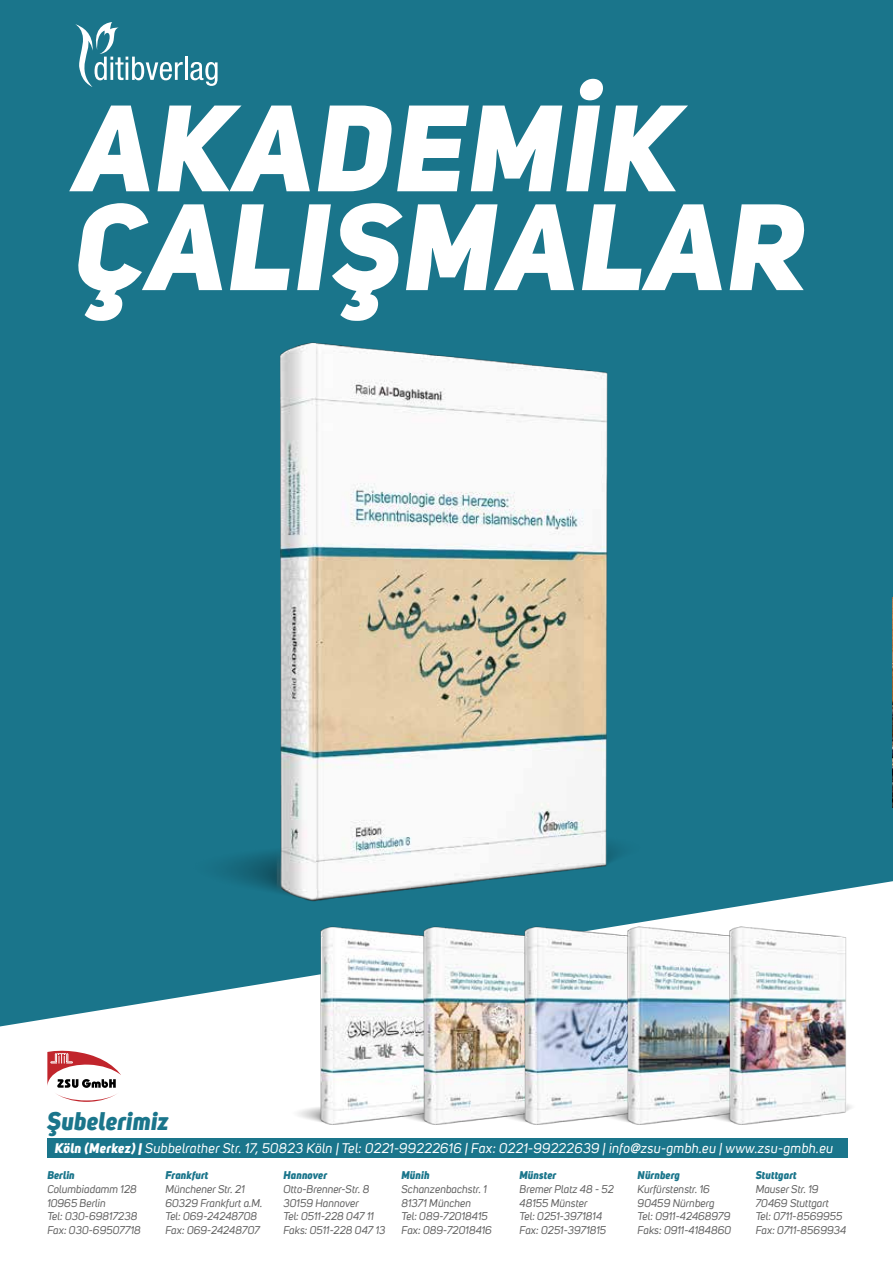
<style>
.page{position:relative;width:893px;height:1263px;background:#fff}
.page>*{position:absolute;margin:0;border:0;box-sizing:border-box;transform-origin:0 0}
.t1{font:italic 800 121.05px/98.9px "Uni Sans";letter-spacing:.02em;color:#fff}
.t2{font:italic 800 24.9px "Uni Sans";color:#1a758b}
.t3{font:italic 13.65px "Uni Sans";letter-spacing:.02em;color:#fff}
.t4{font:italic 10.95px/13.6px "Uni Sans";color:#636363}
.t5{font:italic 800 10.95px "Uni Sans";color:#1a758b}
.s1{font-weight:800}
</style>
<div class="page">
<div style="left:0;top:0;width:893px;height:1026px;background:#1a758b"></div>
<svg style="left:47px;top:1051px;width:74px;height:51px"></svg>
<div style="left:47px;top:1138px;width:800px;height:20px;background:#1a758b"></div>
<img style="left:170px;top:302px;width:480px;height:642px">
<img style="left:282px;top:912px;width:102px;height:213px">
<img style="left:384px;top:912px;width:102px;height:213px">
<img style="left:486px;top:912px;width:103px;height:213px">
<img style="left:589px;top:912px;width:102px;height:213px">
<img style="left:691px;top:912px;width:169px;height:228px">
<hr style="left:185px;top:57px;width:2px;height:23px;background:#fff">
<svg style="left:190px;top:62px;width:28px;height:24px"></svg>
<svg style="left:75px;top:22px;width:108px;height:65px"></svg>
<hr style="left:892px;top:1124px;width:1px;height:139px;background:#3d647a">
<img style="left:892px;top:597px;width:1px;height:210px">
<h1 class="t1" style="left:75px;top:99px;width:732px">AKADEMİK<br>ÇALIŞMALAR</h1>
<h2 class="t2" style="left:47px;top:1106px;width:123px">Şubelerimiz</h2>
<p class="t5" style="left:47px;top:1168px;width:29px">Berlin</p>
<p class="t4" style="left:47px;top:1182px;width:95px">Columbiadamm 128<br>10965 Berlin<br>Tel: 030-69817238<br>Fax: 030-69507718</p>
<p class="t3" style="left:55px;top:1140px;width:780px"><span class="s1">Köln (Merkez) |</span> Subbelrather Str. 17, 50823 Köln | Tel: 0221-99222616 | Fax: 0221-99222639 | info@zsu-gmbh.eu | www.zsu-gmbh.eu</p>
<p class="t5" style="left:401px;top:1168px;width:30px">Münih</p>
<p class="t4" style="left:401px;top:1182px;width:92px">Schanzenbachstr. 1<br>81371 München<br>Tel: 089-72018415<br>Fax: 089-72018416</p>
<p class="t5" style="left:520px;top:1168px;width:38px">Münster</p>
<p class="t4" style="left:520px;top:1182px;width:96px">Bremer Platz 48 - 52<br>48155 Münster<br>Tel: 0251-3971814<br>Fax: 0251-3971815</p>
<p class="t5" style="left:638px;top:1168px;width:44px">Nürnberg</p>
<p class="t4" style="left:638px;top:1182px;width:95px">Kurfürstenstr. 16<br>90459 Nürnberg<br>Tel: 0911-42468979<br>Faks: 0911-4184860</p>
<p class="t5" style="left:165px;top:1168px;width:45px">Frankfurt</p>
<p class="t4" style="left:165px;top:1182px;width:98px">Münchener Str. 21<br>60329 Frankfurt a.M.<br>Tel: 069-24248708<br>Fax: 069-24248707</p>
<p class="t5" style="left:756px;top:1168px;width:43px">Stuttgart</p>
<p class="t4" style="left:756px;top:1182px;width:92px">Mauser Str. 19<br>70469 Stuttgart<br>Tel: 0711-8569955<br>Fax: 0711-8569934</p>
<p class="t5" style="left:283px;top:1168px;width:45px">Hannover</p>
<p class="t4" style="left:283px;top:1182px;width:104px">Otto-Brenner-Str. 8<br>30159 Hannover<br>Tel: 0511-228 047 11<br>Faks: 0511-228 047 13</p>
</div>
